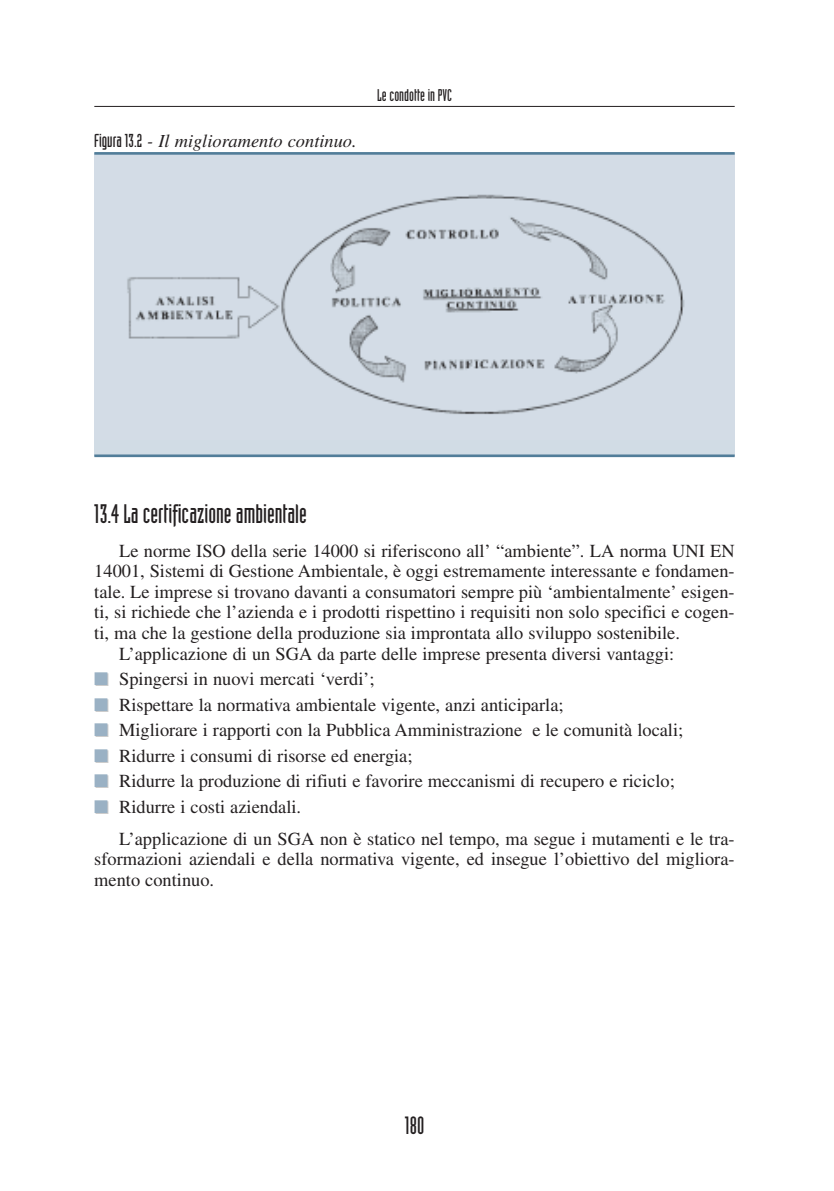
<style>
.page{position:relative;width:834px;height:1191px;background:#fff}
.page>*{position:absolute;margin:0;border:0;box-sizing:border-box;transform-origin:0 0}
.t1{font:26.25px "Industria Solid";color:#231f20}
.t2{font:24.5px "Industria Solid";color:#231f20}
.t3{font:18.38px/31.8px "Times LT Std";color:#231f20}
.t4{font:italic 18.38px "Times LT Std";color:#231f20}
.t5{font:16.62px "Industria Solid";color:#231f20}
.s1{font-family:"Industria Solid";font-style:normal}
.s2{color:#ccc}
</style>
<div class="page">
<div style="left:94px;top:154px;width:640px;height:301px;background:#d1dce5"></div>
<img style="left:127px;top:194px;width:558px;height:221px">
<hr style="left:94px;top:106px;width:640px;height:1px;background:#231f20">
<hr style="left:94px;top:152px;width:640px;height:3px;background:#517d99">
<hr style="left:94px;top:454px;width:640px;height:3px;background:#517d99">
<p class="t4" style="left:94px;top:135px;width:264px"><span class="s1">Figura 13.2</span> - Il miglioramento continuo.</p>
<p class="t5" style="left:377px;top:89px;width:76px">Le condotte in PVC</p>
<h1 class="t1" style="left:94px;top:504px;width:214px">13.4 La certificazione ambientale</h1>
<p class="t3" style="left:119px;top:536px;width:617px">Le norme ISO della serie 14000 si riferiscono all’ “ambiente”. LA norma UNI EN</p>
<p class="t3" style="left:94px;top:557px;width:641px">14001, Sistemi di Gestione Ambientale, è oggi estremamente interessante e fondamen-</p>
<p class="t3" style="left:94px;top:577px;width:641px">tale. Le imprese si trovano davanti a consumatori sempre più ‘ambientalmente’ esigen-</p>
<p class="t3" style="left:94px;top:598px;width:641px">ti, si richiede che l’azienda e i prodotti rispettino i requisiti non solo specifici e cogen-</p>
<p class="t3" style="left:94px;top:619px;width:587px">ti, ma che la gestione della produzione sia improntata allo sviluppo sostenibile.</p>
<p class="t3" style="left:119px;top:639px;width:556px">L’applicazione di un SGA da parte delle imprese presenta diversi vantaggi:</p>
<p class="t3" style="left:95px;top:665px;width:281px"><span class="s2">■</span> Spingersi in nuovi mercati ‘verdi’;</p>
<p class="t3" style="left:95px;top:690px;width:470px"><span class="s2">■</span> Rispettare la normativa ambientale vigente, anzi anticiparla;</p>
<p class="t3" style="left:95px;top:716px;width:589px"><span class="s2">■</span> Migliorare i rapporti con la Pubblica Amministrazione e le comunità locali;</p>
<p class="t3" style="left:95px;top:741px;width:319px"><span class="s2">■</span> Ridurre i consumi di risorse ed energia;</p>
<p class="t3" style="left:95px;top:767px;width:581px"><span class="s2">■</span> Ridurre la produzione di rifiuti e favorire meccanismi di recupero e riciclo;</p>
<p class="t3" style="left:119px;top:792px;width:617px;text-indent:-24px"><span class="s2">■</span> Ridurre i costi aziendali.<br>L’applicazione di un SGA non è statico nel tempo, ma segue i mutamenti e le tra-</p>
<p class="t3" style="left:94px;top:850px;width:641px;line-height:20.5px">sformazioni aziendali e della normativa vigente, ed insegue l’obiettivo del migliora&shy;mento continuo.</p>
<h2 class="t2" style="left:404px;top:1116px;width:21px">180</h2>
</div>
